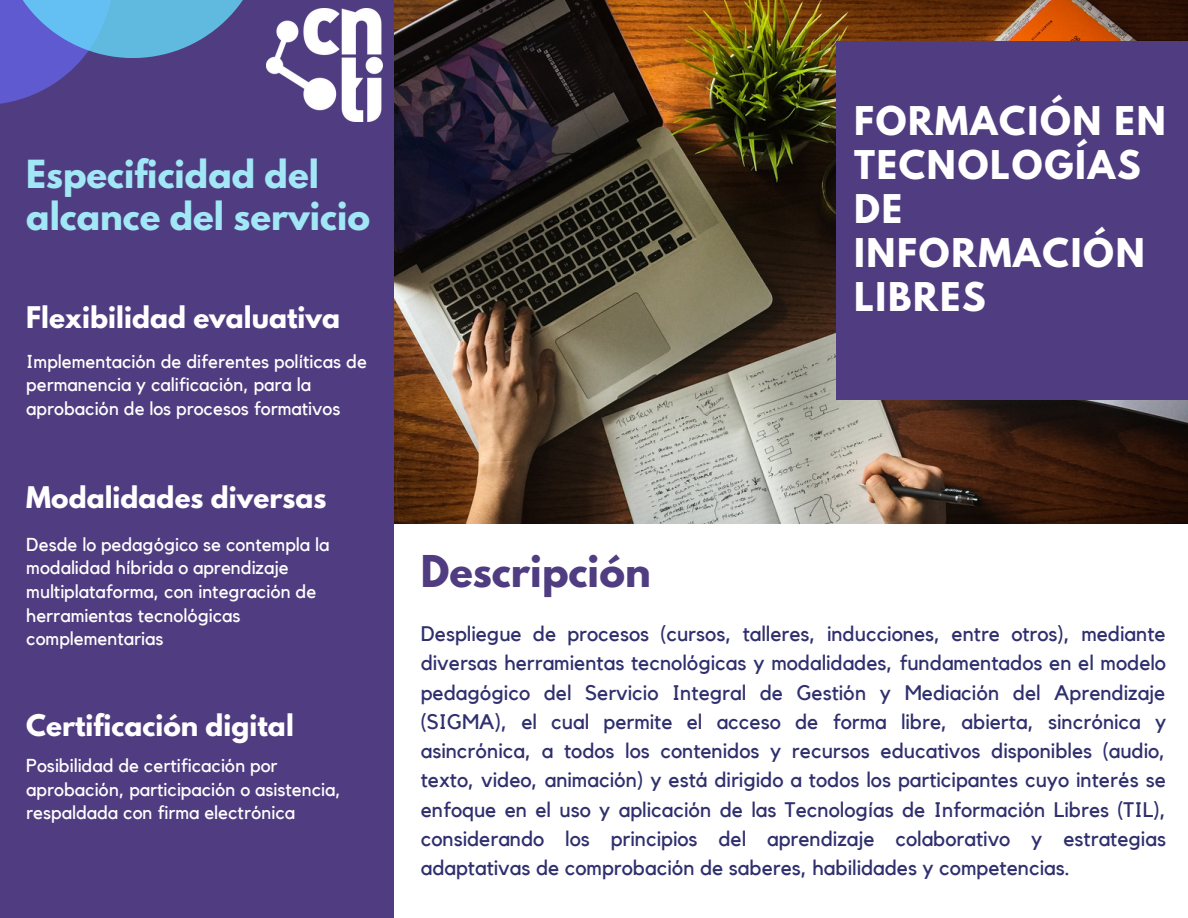
<style>
.page{position:relative;width:1188px;height:918px;background:#fff}
.page>*{position:absolute;margin:0;border:0;box-sizing:border-box;transform-origin:0 0}
.t1{font:700 38.85px "League Spartan";color:#503c80}
.t2{font:700 35.1px/43.8px "League Spartan";letter-spacing:.05em;color:#fff}
.t3{font:700 34.35px/41.7px "League Spartan";color:#a1e7f6}
.t4{font:700 26.4px "League Spartan";color:#fff}
.t5{font:21px/29.2px "Kollektif";color:#2f2f6e;text-align:justify}
.t6{font:18.75px/23.7px "Kollektif";color:#fff}
</style>
<div class="page">
<img style="left:394px;top:0;width:794px;height:524px">
<div style="left:0;top:0;width:394px;height:918px;background:#503c80"></div>
<svg style="left:0;top:58px;width:83px;height:46px;fill:#5f5acf"></svg>
<svg style="left:0;top:0;width:243px;height:58px;background:#5e93d1"></svg>
<div style="left:836px;top:42px;width:352px;height:358px;background:#503c80"></div>
<img style="left:266px;top:8px;width:116px;height:114px">
<h3 class="t3" style="left:26px;top:158px;width:345px">Especificidad del alcance del servicio</h3>
<p class="t4" style="left:26px;top:304px;width:315px">Flexibilidad evaluativa</p>
<p class="t6" style="left:26px;top:350px;width:342px">Implementación de diferentes políticas de permanencia y calificación, para la aprobación de los procesos formativos</p>
<p class="t4" style="left:26px;top:484px;width:302px">Modalidades diversas</p>
<p class="t6" style="left:26px;top:533px;width:305px">Desde lo pedagógico se contempla la modalidad híbrida o aprendizaje multiplataforma, con integración de herramientas tecnológicas complementarias</p>
<p class="t4" style="left:26px;top:712px;width:269px">Certificación digital</p>
<p class="t6" style="left:26px;top:754px;width:316px">Posibilidad de certificación por aprobación, participación o asistencia, respaldada con firma electrónica</p>
<h2 class="t2" style="left:854px;top:103px;width:313px">FORMACIÓN EN<br>TECNOLOGÍAS<br>DE<br>INFORMACIÓN<br>LIBRES</h2>
<h1 class="t1" style="left:421px;top:552px;width:231px">Descripción</h1>
<p class="t5" style="left:421px;top:620px;width:747px">Despliegue de procesos (cursos, talleres, inducciones, entre otros), mediante diversas herramientas tecnológicas y modalidades, fundamentados en el modelo pedagógico del Servicio Integral de Gestión y Mediación del Aprendizaje (SIGMA), el cual permite el acceso de forma libre, abierta, sincrónica y asincrónica, a todos los contenidos y recursos educativos disponibles (audio, texto, video, animación) y está dirigido a todos los participantes cuyo interés se enfoque en el uso y aplicación de las Tecnologías de Información Libres (TIL), considerando los principios del aprendizaje colaborativo y estrategias adaptativas de comprobación de saberes, habilidades y competencias.</p>
</div>
